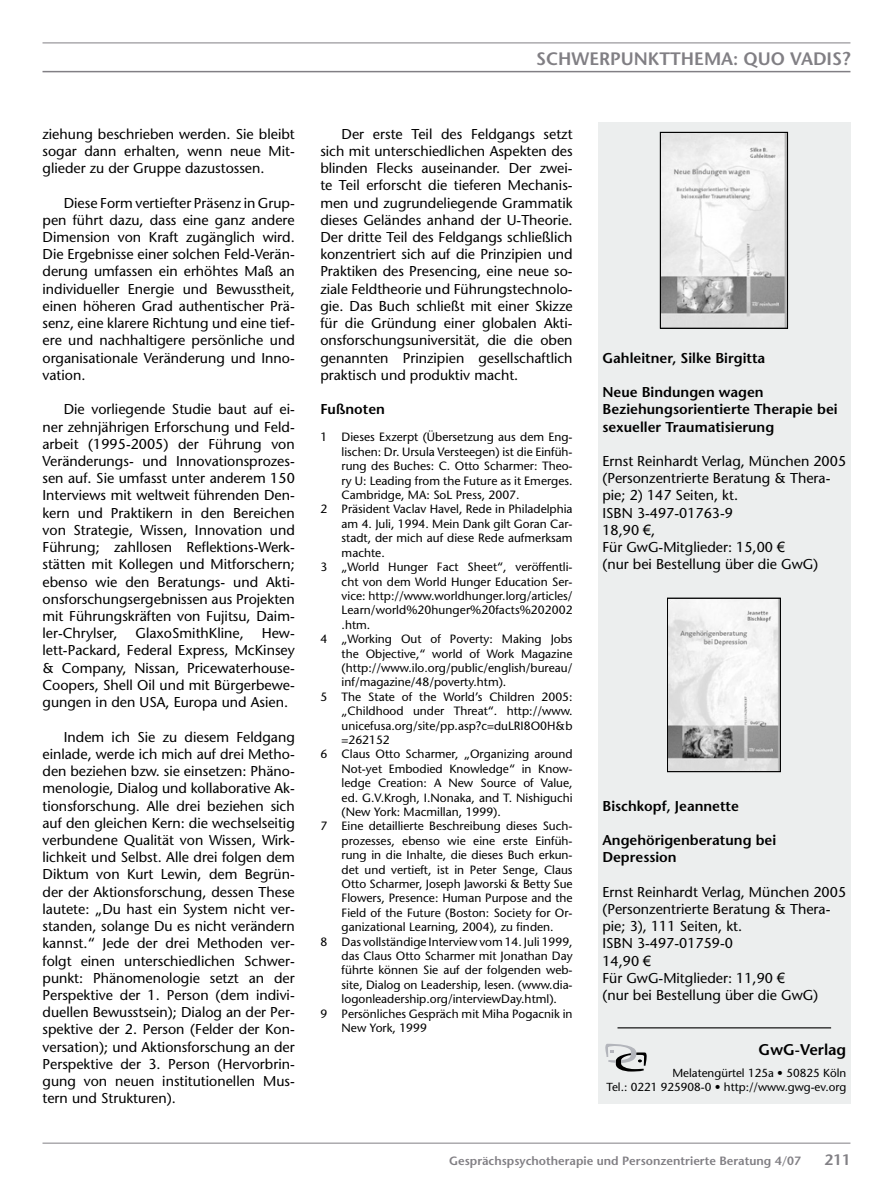
<style>
.page{position:relative;width:893px;height:1191px;background:#fff}
.page>*{position:absolute;margin:0;border:0;box-sizing:border-box;transform-origin:0 0}
.t1{font:600 18px "Stone Sans";color:#817f84}
.t2{font:600 15.45px "Stone Sans";color:#000}
.t3{font:600 15px "Stone Sans";color:#817f84}
.t4{font:14.25px/17.2px "Stone Sans";color:#000;text-align:justify}
.t5{font:600 14.25px/17.2px "Stone Sans";color:#000}
.t6{font:12px "Stone Sans";color:#000}
.t7{font:600 12px "Stone Sans";color:#817f84}
.t8{font:11.7px/14px "Stone Sans";color:#000;text-align:right}
.s1{font-family:"Arial"}
</style>
<div class="page">
<hr style="left:43px;top:1142px;width:807px;height:1px;background:#817f84">
<hr style="left:43px;top:43px;width:807px;height:1px;background:#817f84">
<hr style="left:43px;top:71px;width:807px;height:1px;background:#817f84">
<div style="left:598px;top:122px;width:252px;height:981px;background:#eceeee"></div>
<img style="left:662px;top:134px;width:124px;height:192px">
<div style="left:660px;top:132px;width:128px;height:196px;border:1px solid #000"></div>
<img style="left:669px;top:599px;width:110px;height:171px">
<div style="left:667px;top:597px;width:114px;height:175px;border:1px solid #000"></div>
<svg style="left:605px;top:1043px;width:42px;height:28px"></svg>
<hr style="left:617px;top:1027px;width:214px;height:1px;background:#000">
<p class="t4" style="left:43px;top:125px;width:254px">ziehung beschrieben werden. Sie bleibt sogar dann erhalten, wenn neue Mit&shy;glieder zu der Gruppe dazustossen.</p>
<p class="t4" style="left:43px;top:194px;width:254px;text-indent:21px">Diese Form vertiefter Präsenz in Grup&shy;pen führt dazu, dass eine ganz andere Dimension von Kraft zugänglich wird.<br>Die Ergebnisse einer solchen Feld-Verän&shy;derung umfassen ein erhöhtes Maß an individueller Energie und Bewusstheit, einen höheren Grad authentischer Prä&shy;senz, eine klarere Richtung und eine tief&shy;ere und nachhaltigere persönliche und organisationale Veränderung und Inno&shy;vation.</p>
<p class="t4" style="left:43px;top:401px;width:254px;text-indent:21px">Die vorliegende Studie baut auf ei&shy;ner zehnjährigen Erforschung und Feld&shy;arbeit (1995-2005) der Führung von Veränderungs- und Innovationsprozes&shy;sen auf. Sie umfasst unter anderem 150<br>Interviews mit weltweit führenden Den&shy;kern und Praktikern in den Bereichen von Strategie, Wissen, Innovation und Führung; zahllosen Reflektions-Werk&shy;stätten mit Kollegen und Mitforschern; ebenso wie den Beratungs- und Akti&shy;onsforschungsergebnissen aus Projekten mit Führungskräften von Fujitsu, Daim&shy;ler-Chrylser,</p>
<p class="t4" style="left:136px;top:624px;width:110px">GlaxoSmithKline,</p>
<p class="t4" style="left:43px;top:624px;width:254px;text-indent:219px">Hew&shy;lett-Packard, Federal Express, McKinsey &amp; Company, Nissan, Pricewaterhouse-Coopers, Shell Oil und mit Bürgerbewe&shy;gungen in den USA, Europa und Asien.</p>
<p class="t4" style="left:43px;top:728px;width:254px;text-indent:21px">Indem ich Sie zu diesem Feldgang einlade, werde ich mich auf drei Metho&shy;den beziehen bzw. sie einsetzen: Phäno&shy;menologie, Dialog und kollaborative Ak&shy;tionsforschung. Alle drei beziehen sich auf den gleichen Kern: die wechselseitig verbundene Qualität von Wissen, Wirk&shy;lichkeit und Selbst. Alle drei folgen dem Diktum von Kurt Lewin, dem Begrün&shy;der der Aktionsforschung, dessen These lautete: „Du hast ein System nicht ver&shy;standen, solange Du es nicht verändern kannst.“ Jede der drei Methoden ver&shy;folgt einen unterschiedlichen Schwer&shy;punkt: Phänomenologie setzt an der Perspektive der 1. Person (dem indivi&shy;duellen Bewusstsein); Dialog an der Per&shy;spektive der 2. Person (Felder der Kon&shy;versation); und Aktionsforschung an der Perspektive der 3. Person (Hervorbrin&shy;gung von neuen institutionellen Mus&shy;tern und Strukturen).</p>
<p class="t1" style="left:536px;top:47px;width:316px">Schwerpunktthema: Quo Vadis?</p>
<p class="t4" style="left:320px;top:125px;width:254px;text-indent:21px">Der erste Teil des Feldgangs setzt sich mit unterschiedlichen Aspekten des blinden Flecks auseinander. Der zwei&shy;te Teil erforscht die tieferen Mechanis&shy;men und zugrundeliegende Grammatik dieses Geländes anhand der U-Theorie.<br>Der dritte Teil des Feldgangs schließlich konzentriert sich auf die Prinzipien und Praktiken des Presencing, eine neue so&shy;ziale Feldtheorie und Führungstechnolo&shy;gie. Das Buch schließt mit einer Skizze für die Gründung einer globalen Akti&shy;onsforschungsuniversität, die die oben genannten Prinzipien gesellschaftlich praktisch und produktiv macht.</p>
<p class="t5" style="left:320px;top:401px;width:66px">Fußnoten</p>
<p class="t6" style="left:320px;top:430px;width:254px">1 Dieses Exzerpt (Übersetzung aus dem Eng-</p>
<p class="t6" style="left:342px;top:444px;width:233px">lischen: Dr. Ursula Versteegen) ist die Einfüh-</p>
<p class="t6" style="left:342px;top:459px;width:233px">rung des Buches: C. Otto Scharmer: Theo-</p>
<p class="t6" style="left:342px;top:473px;width:232px">ry U: Leading from the Future as it Emerges.</p>
<p class="t6" style="left:342px;top:488px;width:179px">Cambridge, MA: SoL Press, 2007.</p>
<p class="t6" style="left:320px;top:502px;width:254px">2 Präsident Vaclav Havel, Rede in Philadelphia</p>
<p class="t6" style="left:342px;top:516px;width:233px">am 4. Juli, 1994. Mein Dank gilt Goran Car-</p>
<p class="t6" style="left:342px;top:531px;width:233px">stadt, der mich auf diese Rede aufmerksam</p>
<p class="t6" style="left:342px;top:545px;width:45px">machte.</p>
<p class="t6" style="left:320px;top:560px;width:254px">3 „World Hunger Fact Sheet“, veröffentli-</p>
<p class="t6" style="left:342px;top:574px;width:233px">cht von dem World Hunger Education Ser-</p>
<p class="t6" style="left:342px;top:588px;width:233px">vice: http://www.worldhunger.lorg/articles/</p>
<p class="t6" style="left:342px;top:603px;width:233px">Learn/world%20hunger%20facts%202002</p>
<p class="t6" style="left:342px;top:617px;width:30px">.htm.</p>
<p class="t6" style="left:320px;top:632px;width:254px">4 „Working Out of Poverty: Making Jobs</p>
<p class="t6" style="left:342px;top:646px;width:233px">the Objective,“ world of Work Magazine</p>
<p class="t6" style="left:342px;top:660px;width:232px">(http://www.ilo.org/public/english/bureau/</p>
<p class="t6" style="left:342px;top:675px;width:166px">inf/magazine/48/poverty.htm).</p>
<p class="t6" style="left:320px;top:689px;width:254px">5 The State of the World’s Children 2005:</p>
<p class="t6" style="left:342px;top:704px;width:233px">„Childhood under Threat“. http://www.</p>
<p class="t6" style="left:342px;top:718px;width:232px">unicefusa.org/site/pp.asp?c=duLRI8O0H&amp;b</p>
<p class="t6" style="left:342px;top:732px;width:50px">=262152</p>
<p class="t6" style="left:320px;top:747px;width:254px">6 Claus Otto Scharmer, „Organizing around</p>
<p class="t6" style="left:342px;top:761px;width:233px">Not-yet Embodied Knowledge“ in Know-</p>
<p class="t6" style="left:342px;top:776px;width:232px">ledge Creation: A New Source of Value,</p>
<p class="t6" style="left:342px;top:790px;width:233px">ed. G.V.Krogh, I.Nonaka, and T. Nishiguchi</p>
<p class="t6" style="left:342px;top:804px;width:161px">(New York: Macmillan, 1999).</p>
<p class="t6" style="left:320px;top:819px;width:254px">7 Eine detaillierte Beschreibung dieses Such-</p>
<p class="t6" style="left:342px;top:833px;width:233px">prozesses, ebenso wie eine erste Einfüh-</p>
<p class="t6" style="left:342px;top:848px;width:233px">rung in die Inhalte, die dieses Buch erkun-</p>
<p class="t6" style="left:342px;top:862px;width:233px">det und vertieft, ist in Peter Senge, Claus</p>
<p class="t6" style="left:342px;top:876px;width:233px">Otto Scharmer, Joseph Jaworski &amp; Betty Sue</p>
<p class="t6" style="left:342px;top:891px;width:233px">Flowers, Presence: Human Purpose and the</p>
<p class="t6" style="left:342px;top:905px;width:233px">Field of the Future (Boston: Society for Or-</p>
<p class="t6" style="left:342px;top:920px;width:214px">ganizational Learning, 2004), zu finden.</p>
<p class="t6" style="left:320px;top:934px;width:254px">8 Das vollständige Interview vom 14. Juli 1999,</p>
<p class="t6" style="left:342px;top:948px;width:233px">das Claus Otto Scharmer mit Jonathan Day</p>
<p class="t6" style="left:342px;top:963px;width:233px">führte können Sie auf der folgenden web-</p>
<p class="t6" style="left:342px;top:977px;width:233px">site, Dialog on Leadership, lesen. (www.dia-</p>
<p class="t6" style="left:342px;top:992px;width:217px">logonleadership.org/interviewDay.html).</p>
<p class="t6" style="left:320px;top:1006px;width:254px">9 Persönliches Gespräch mit Miha Pogacnik in</p>
<p class="t6" style="left:342px;top:1020px;width:87px">New York, 1999</p>
<p class="t5" style="left:602px;top:349px;width:164px">Gahleitner, Silke Birgitta</p>
<p class="t5" style="left:602px;top:383px;width:237px">Neue Bindungen wagen<br>Beziehungsorientierte Therapie bei sexueller Traumatisierung</p>
<p class="t4" style="left:602px;top:452px;width:245px;text-align:left">Ernst Reinhardt Verlag, München 2005 (Personzentrierte Beratung &amp; Thera&shy;pie; 2) 147 Seiten, kt.<br>ISBN 3-497-01763-9<br>18,90 <span class="s1">€</span>,<br>Für GwG-Mitglieder: 15,00 <span class="s1">€<br></span>(nur bei Bestellung über die GwG)</p>
<p class="t5" style="left:602px;top:797px;width:138px">Bischkopf, Jeannette</p>
<p class="t5" style="left:602px;top:831px;width:175px">Angehörigenberatung bei<br>Depression</p>
<p class="t4" style="left:602px;top:883px;width:245px;text-align:left">Ernst Reinhardt Verlag, München 2005 (Personzentrierte Beratung &amp; Thera&shy;pie; 3), 111 Seiten, kt.<br>ISBN 3-497-01759-0<br>14,90 <span class="s1">€<br></span>Für GwG-Mitglieder: 11,90 <span class="s1">€<br></span>(nur bei Bestellung über die GwG)</p>
<p class="t2" style="left:758px;top:1040px;width:89px">GwG-Verlag</p>
<p class="t8" style="left:606px;top:1065px;width:241px">Melatengürtel 125a • 50825 Köln<br>Tel.: 0221 925908-0 • http://www.gwg-ev.org</p>
<p class="t7" style="left:449px;top:1154px;width:354px">Gesprächspsychotherapie und Personzentrierte Beratung 4/07</p>
<p class="t3" style="left:825px;top:1151px;width:27px">211</p>
</div>
